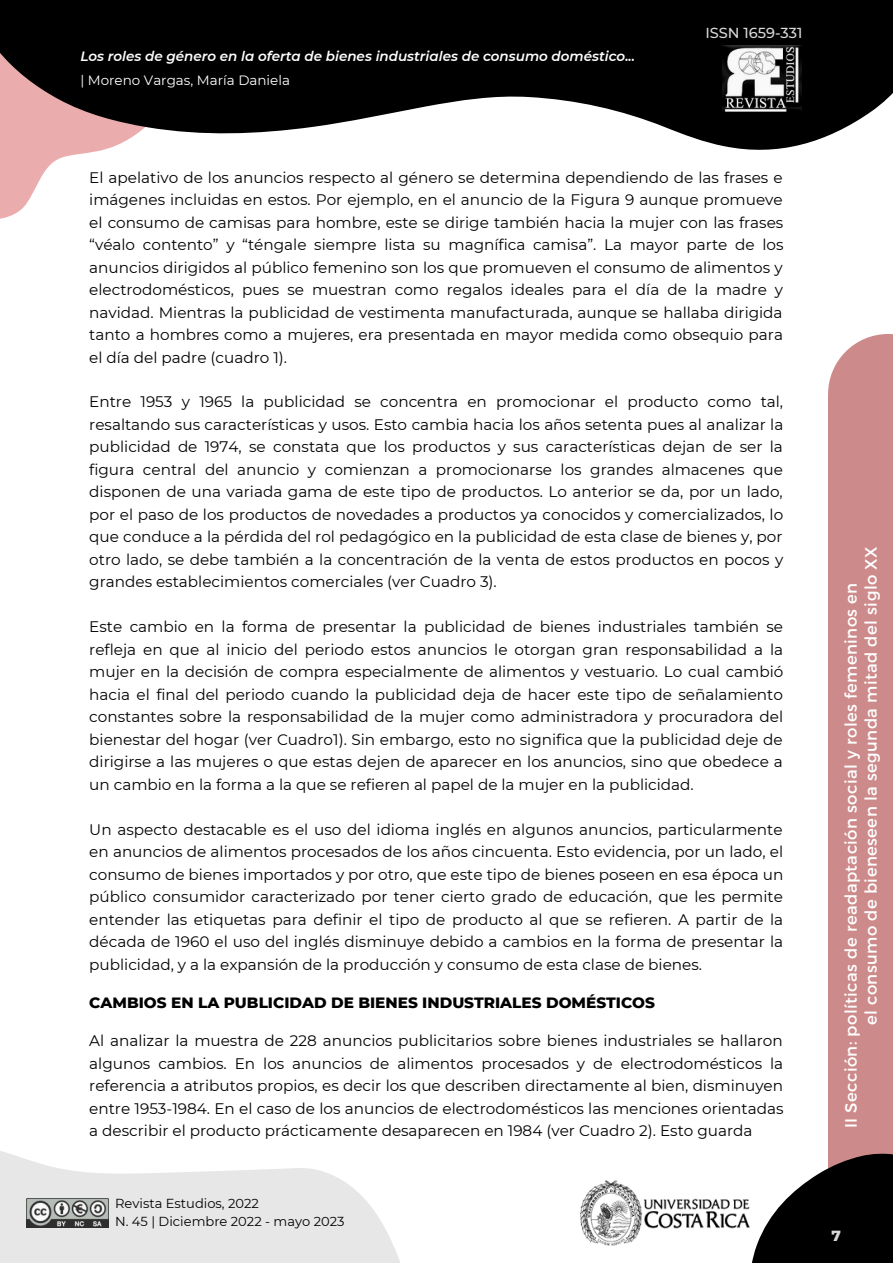
<style>
.page{position:relative;width:893px;height:1264px;background:#fff}
.page>*{position:absolute;margin:0;border:0;box-sizing:border-box;transform-origin:0 0}
.t1{font:16.5px/20.2px "Montserrat";letter-spacing:.025em;color:#fff}
.t2{font:15.3px/22.5px "Montserrat";color:#000;text-align:justify}
.t3{font:800 15.3px "Montserrat";color:#000}
.t4{font:800 15px "Montserrat";color:#d9d9d9}
.t5{font:500 14.55px "Montserrat";color:#d9d9d9}
.t6{font:italic 600 13.5px "Montserrat";color:#fff}
.t7{font:13.5px "Montserrat";color:#fff}
.t8{font:13.05px/17.4px "Montserrat";color:#000}
</style>
<div class="page">
<svg style="left:0;top:0;width:892px;height:219px;fill:#000"></svg>
<div style="left:828px;top:395px;width:64px;height:867px;background:#cd8a8a"></div>
<svg style="left:828px;top:334px;width:64px;height:61px"></svg>
<svg style="left:752px;top:1153px;width:140px;height:109px;fill:#000"></svg>
<svg style="left:0;top:1151px;width:400px;height:111px;fill:#e7e7e7"></svg>
<img style="left:722px;top:45px;width:79px;height:71px">
<img style="left:580px;top:1180px;width:170px;height:66px">
<img style="left:27px;top:1198px;width:82px;height:28px">
<p class="t6" style="left:80px;top:48px;width:556px">Los roles de género en la oferta de bienes industriales de consumo doméstico...</p>
<p class="t7" style="left:80px;top:72px;width:211px">| Moreno Vargas, María Daniela</p>
<p class="t5" style="left:705px;top:24px;width:99px">ISSN 1659-331</p>
<p class="t2" style="left:89px;top:166px;width:695px">El apelativo de los anuncios respecto al género se determina dependiendo de las frases e imágenes incluidas en estos. Por ejemplo, en el anuncio de la Figura 9 aunque promueve el consumo de camisas para hombre, este se dirige también hacia la mujer con las frases “véalo contento” y “téngale siempre lista su magnífica camisa”. La mayor parte de los anuncios dirigidos al público femenino son los que promueven el consumo de alimentos y electrodomésticos, pues se muestran como regalos ideales para el día de la madre y navidad. Mientras la publicidad de vestimenta manufacturada, aunque se hallaba dirigida tanto a hombres como a mujeres, era presentada en mayor medida como obsequio para el día del padre (cuadro 1).</p>
<p class="t2" style="left:89px;top:391px;width:695px">Entre 1953 y 1965 la publicidad se concentra en promocionar el producto como tal, resaltando sus características y usos. Esto cambia hacia los años setenta pues al analizar la publicidad de 1974, se constata que los productos y sus características dejan de ser la figura central del anuncio y comienzan a promocionarse los grandes almacenes que disponen de una variada gama de este tipo de productos. Lo anterior se da, por un lado, por el paso de los productos de novedades a productos ya conocidos y comercializados, lo que conduce a la pérdida del rol pedagógico en la publicidad de esta clase de bienes y, por otro lado, se debe también a la concentración de la venta de estos productos en pocos y grandes establecimientos comerciales (ver Cuadro 3).</p>
<p class="t2" style="left:89px;top:615px;width:695px">Este cambio en la forma de presentar la publicidad de bienes industriales también se refleja en que al inicio del periodo estos anuncios le otorgan gran responsabilidad a la mujer en la decisión de compra especialmente de alimentos y vestuario. Lo cual cambió hacia el final del periodo cuando la publicidad deja de hacer este tipo de señalamiento constantes sobre la responsabilidad de la mujer como administradora y procuradora del bienestar del hogar (ver Cuadro1). Sin embargo, esto no significa que la publicidad deje de dirigirse a las mujeres o que estas dejen de aparecer en los anuncios, sino que obedece a un cambio en la forma a la que se refieren al papel de la mujer en la publicidad.</p>
<p class="t2" style="left:89px;top:818px;width:695px">Un aspecto destacable es el uso del idioma inglés en algunos anuncios, particularmente en anuncios de alimentos procesados de los años cincuenta. Esto evidencia, por un lado, el consumo de bienes importados y por otro, que este tipo de bienes poseen en esa época un público consumidor caracterizado por tener cierto grado de educación, que les permite entender las etiquetas para definir el tipo de producto al que se refieren. A partir de la década de 1960 el uso del inglés disminuye debido a cambios en la forma de presentar la publicidad, y a la expansión de la producción y consumo de esta clase de bienes.</p>
<p class="t3" style="left:89px;top:993px;width:567px">CAMBIOS EN LA PUBLICIDAD DE BIENES INDUSTRIALES DOMÉSTICOS</p>
<p class="t2" style="left:89px;top:1029px;width:695px">Al analizar la muestra de 228 anuncios publicitarios sobre bienes industriales se hallaron algunos cambios. En los anuncios de alimentos procesados y de electrodomésticos la referencia a atributos propios, es decir los que describen directamente al bien, disminuyen entre 1953-1984. En el caso de los anuncios de electrodomésticos las menciones orientadas a describir el producto prácticamente desaparecen en 1984 (ver Cuadro 2). Esto guarda</p>
<p class="t8" style="left:115px;top:1194px;width:231px">Revista Estudios, 2022<br>N. 45 | Diciembre 2022 - mayo 2023</p>
<p class="t1" style="left:839px;top:1025px;width:480px;text-indent:-103px;rotate:-90deg">II Sección: políticas de readaptación social y roles femeninos en<br>el consumo de bieneseen la segunda mitad del siglo XX</p>
<p class="t4" style="left:831px;top:1225px;width:11px">7</p>
</div>
